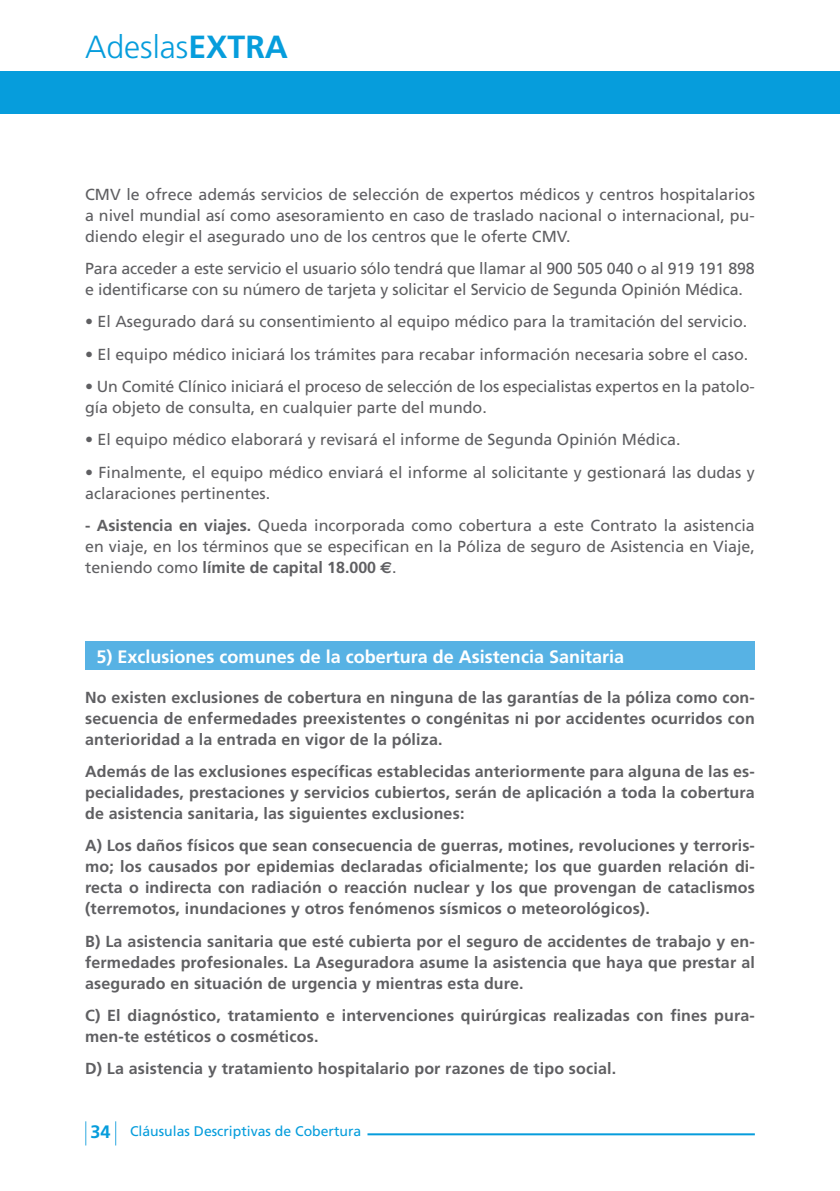
<style>
.page{position:relative;width:840px;height:1191px;background:#fff}
.page>*{position:absolute;margin:0;border:0;box-sizing:border-box;transform-origin:0 0}
.t1{font:300 32px "Frutiger";color:#069ddc}
.t2{font:700 18px "Frutiger";color:#fff}
.t3{font:700 16px/21px "Frutiger";letter-spacing:.01em;color:#5f5f62;text-align:justify}
.t4{font:16px/21px "Frutiger";color:#5f5f62}
.t5{font:14px "Frutiger";color:#069ddc}
.s1{font-weight:700}
.s2{font-family:"Euro Sans";font-weight:700}
.s3{font-weight:700;font-size:18px}
</style>
<div class="page">
<div style="left:0;top:71px;width:839px;height:43px;background:#069ddc"></div>
<hr style="left:367px;top:1133px;width:387px;height:2px;background:#069ddc">
<svg style="left:115px;top:1121px;width:1px;height:24px"></svg>
<svg style="left:85px;top:1121px;width:1px;height:24px"></svg>
<div style="left:85px;top:642px;width:669px;height:28px;background:#57b2e4"></div>
<h1 class="t1" style="left:85px;top:29px;width:204px">Adeslas<span class="s1">EXTRA</span></h1>
<p class="t4" style="left:85px;top:183px;width:671px;text-align:justify">CMV le ofrece además servicios de selección de expertos médicos y centros hospitalarios a nivel mundial así como asesoramiento en caso de traslado nacional o internacional, pu&shy;diendo elegir el asegurado uno de los centros que le oferte CMV.</p>
<p class="t4" style="left:85px;top:258px;width:670px">Para acceder a este servicio el usuario sólo tendrá que llamar al 900 505 040 o al 919 191 898 e identificarse con su número de tarjeta y solicitar el Servicio de Segunda Opinión Médica.</p>
<p class="t4" style="left:85px;top:311px;width:663px">• El Asegurado dará su consentimiento al equipo médico para la tramitación del servicio.</p>
<p class="t4" style="left:85px;top:343px;width:664px">• El equipo médico iniciará los trámites para recabar información necesaria sobre el caso.</p>
<p class="t4" style="left:85px;top:376px;width:670px">• Un Comité Clínico iniciará el proceso de selección de los especialistas expertos en la patolo&shy;gía objeto de consulta, en cualquier parte del mundo.</p>
<p class="t4" style="left:85px;top:429px;width:596px">• El equipo médico elaborará y revisará el informe de Segunda Opinión Médica.</p>
<p class="t4" style="left:85px;top:461px;width:670px">• Finalmente, el equipo médico enviará el informe al solicitante y gestionará las dudas y aclaraciones pertinentes.</p>
<p class="t4" style="left:85px;top:515px;width:670px;text-align:justify"><span class="s1">- Asistencia en viajes.</span> Queda incorporada como cobertura a este Contrato la asistencia en viaje, en los términos que se especifican en la Póliza de seguro de Asistencia en Viaje, teniendo como <span class="s1">límite de capital 18.000</span> <span class="s2">€</span>.</p>
<p class="t2" style="left:96px;top:646px;width:529px">5) Exclusiones comunes de la cobertura de Asistencia Sanitaria</p>
<p class="t3" style="left:85px;top:686px;width:671px">No existen exclusiones de cobertura en ninguna de las garantías de la póliza como con&shy;secuencia de enfermedades preexistentes o congénitas ni por accidentes ocurridos con anterioridad a la entrada en vigor de la póliza.</p>
<p class="t3" style="left:85px;top:760px;width:670px">Además de las exclusiones específicas establecidas anteriormente para alguna de las es&shy;pecialidades, prestaciones y servicios cubiertos, serán de aplicación a toda la cobertura de asistencia sanitaria, las siguientes exclusiones:</p>
<p class="t3" style="left:85px;top:835px;width:671px">A) Los daños físicos que sean consecuencia de guerras, motines, revoluciones y terroris&shy;mo; los causados por epidemias declaradas oficialmente; los que guarden relación di&shy;recta o indirecta con radiación o reacción nuclear y los que provengan de cataclismos (terremotos, inundaciones y otros fenómenos sísmicos o meteorológicos).</p>
<p class="t3" style="left:85px;top:930px;width:671px">B) La asistencia sanitaria que esté cubierta por el seguro de accidentes de trabajo y en&shy;fermedades profesionales. La Aseguradora asume la asistencia que haya que prestar al asegurado en situación de urgencia y mientras esta dure.</p>
<p class="t3" style="left:85px;top:1004px;width:670px">C) El diagnóstico, tratamiento e intervenciones quirúrgicas realizadas con fines pura&shy;men-te estéticos o cosméticos.</p>
<p class="t3" style="left:85px;top:1058px;width:532px">D) La asistencia y tratamiento hospitalario por razones de tipo social.</p>
<p class="t5" style="left:90px;top:1123px;width:272px"><span class="s3">34</span> Cláusulas Descriptivas de Cobertura</p>
</div>
